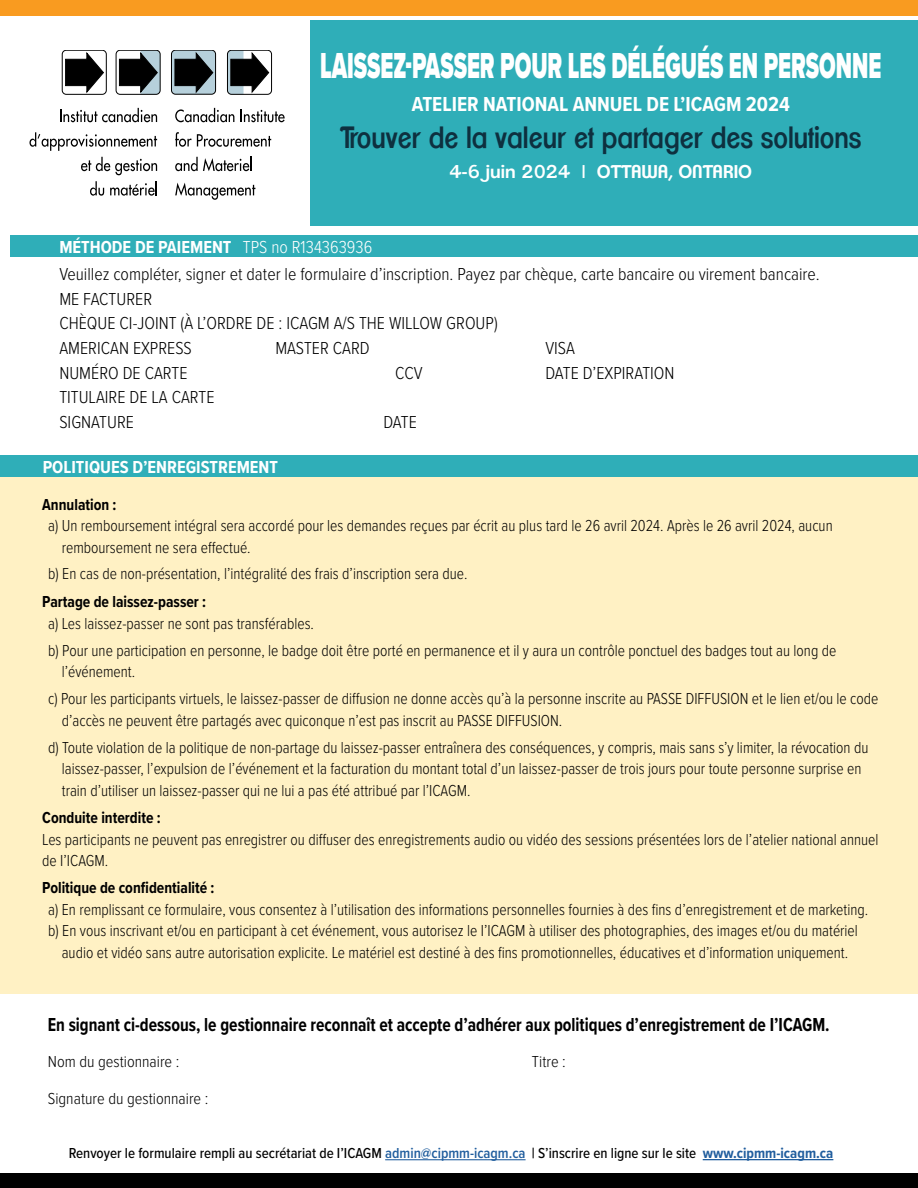
<style>
.page{position:relative;width:918px;height:1188px;background:#fff}
.page>*{position:absolute;margin:0;border:0;box-sizing:border-box;transform-origin:0 0}
.t1{font:900 37.5px "Proxima Nova";color:#fff;scale:.58 1}
.t2{font:600 30px "Clemente P Dak";color:#0e303f;scale:.81 1}
.t3{font:700 21px "Proxima Nova Cond";color:#fff}
.t4{font:700 19.5px "Proxima Nova Cond";color:#000;scale:.9 1}
.t5{font:300 18px/24.6px "Proxima Nova Cond";color:#000}
.t6{font:700 18px "Proxima Nova Cond";color:#fff}
.t7{font:600 18px "Clemente P Dak";color:#fff}
.t8{font:300 16.5px/21.6px "Proxima Nova Cond";color:#000;scale:.95 1}
.t9{font:700 16.5px "Proxima Nova Cond";color:#000;scale:.95 1}
.t10{font:300 16.5px "Proxima Nova Cond";color:#000}
.t11{font:500 15px "Proxima Nova Cond";color:#000}
.s1{font-weight:700;color:#fff}
.s2{color:#fff}
.s3{font-weight:600;color:#215e9e}
.s4{font-weight:600}
.s5{font-weight:700;color:#215e9e}
</style>
<div class="page">
<div style="left:0;top:466px;width:918px;height:528px;background:#fff1c4"></div>
<div style="left:0;top:456px;width:918px;height:21px;background:#2faeb8"></div>
<hr style="left:385px;top:1159px;width:141px;height:1px;background:#215e9e">
<hr style="left:703px;top:1159px;width:130px;height:1px;background:#215e9e">
<div style="left:310px;top:20px;width:608px;height:206px;background:#2faeb8"></div>
<div style="left:0;top:0;width:918px;height:16px;background:#f99b20"></div>
<div style="left:0;top:1173px;width:918px;height:15px;background:#000"></div>
<div style="left:11px;top:235px;width:907px;height:21px;background:#2faeb8"></div>
<svg style="left:175px;top:108px;width:59px;height:14px"></svg>
<svg style="left:241px;top:110px;width:44px;height:12px"></svg>
<svg style="left:175px;top:132px;width:96px;height:15px"></svg>
<svg style="left:175px;top:157px;width:77px;height:14px"></svg>
<svg style="left:175px;top:183px;width:80px;height:17px"></svg>
<div style="left:116px;top:50px;width:44px;height:44px;background:linear-gradient(to bottom,#f7f7f7,#f4f4f4);border-radius:4px"></div>
<div style="left:62px;top:50px;width:44px;height:44px;background:linear-gradient(to right,#fcfcfc,#f6f6f6);border-radius:4px"></div>
<div style="left:62px;top:50px;width:44px;height:44px;border:1px solid #000;border-radius:4px"></div>
<svg style="left:66px;top:53px;width:37px;height:39px"></svg>
<div style="left:116px;top:50px;width:44px;height:44px;border:1px solid #000;border-radius:4px"></div>
<svg style="left:119px;top:50px;width:41px;height:44px"></svg>
<div style="left:227px;top:50px;width:45px;height:44px;border:1px solid #000;border-radius:4px"></div>
<svg style="left:227px;top:50px;width:42px;height:44px"></svg>
<svg style="left:171px;top:50px;width:45px;height:44px"></svg>
<div style="left:171px;top:50px;width:45px;height:44px;border:1px solid #000;border-radius:4px"></div>
<svg style="left:175px;top:53px;width:38px;height:39px"></svg>
<svg style="left:60px;top:108px;width:97px;height:14px"></svg>
<svg style="left:29px;top:132px;width:128px;height:19px"></svg>
<svg style="left:81px;top:157px;width:76px;height:18px"></svg>
<svg style="left:90px;top:181px;width:14px;height:15px"></svg>
<svg style="left:110px;top:181px;width:47px;height:15px"></svg>
<h1 class="t1" style="left:320px;top:38px;width:969px">LAISSEZ-PASSER POUR LES DÉLÉGUÉS EN PERSONNE</h1>
<p class="t3" style="left:412px;top:89px;width:380px">ATELIER NATIONAL ANNUEL DE L’ICAGM 2024</p>
<h2 class="t2" style="left:340px;top:120px;width:645px">Trouver de la valeur et partager des solutions</h2>
<p class="t7" style="left:449px;top:161px;width:304px">4-6 juin 2024 | OTTAWA, ONTARIO</p>
<p class="t5" style="left:59px;top:232px;width:762px;line-height:27.6px"><span class="s1">MÉTHODE DE PAIEMENT</span> <span class="s2">TPS no R134363936<br></span>Veuillez compléter, signer et dater le formulaire d’inscription. Payez par chèque, carte bancaire ou virement bancaire.</p>
<p class="t5" style="left:59px;top:286px;width:440px">ME FACTURER<br>CHÈQUE CI-JOINT (À L’ORDRE DE : ICAGM A/S THE WILLOW GROUP)<br>AMERICAN EXPRESS</p>
<p class="t5" style="left:275px;top:335px;width:96px">MASTER CARD</p>
<p class="t5" style="left:545px;top:335px;width:31px">VISA</p>
<p class="t5" style="left:59px;top:359px;width:130px">NUMÉRO DE CARTE</p>
<p class="t5" style="left:395px;top:359px;width:29px">CCV</p>
<p class="t5" style="left:545px;top:359px;width:131px">DATE D’EXPIRATION</p>
<p class="t5" style="left:59px;top:384px;width:157px">TITULAIRE DE LA CARTE<br>SIGNATURE</p>
<p class="t5" style="left:383px;top:409px;width:35px">DATE</p>
<p class="t6" style="left:43px;top:454px;width:237px">POLITIQUES D’ENREGISTREMENT</p>
<p class="t9" style="left:42px;top:492px;width:80px">Annulation :</p>
<p class="t8" style="left:62px;top:514px;width:813px;text-indent:-13px">a) Un remboursement intégral sera accordé pour les demandes reçues par écrit au plus tard le 26 avril 2024. Après le 26 avril 2024, aucun remboursement ne sera effectué.</p>
<p class="t8" style="left:48px;top:562px;width:443px">b) En cas de non-présentation, l’intégralité des frais d’inscription sera due.</p>
<p class="t9" style="left:42px;top:589px;width:174px">Partage de laissez-passer :</p>
<p class="t8" style="left:48px;top:609px;width:831px;line-height:27px">a) Les laissez-passer ne sont pas transférables.<br>b) Pour une participation en personne, le badge doit être porté en permanence et il y aura un contrôle ponctuel des badges tout au long de</p>
<p class="t8" style="left:48px;top:657px;width:875px;line-height:27px;text-indent:13px">l’événement.<br>c) Pour les participants virtuels, le laissez-passer de diffusion ne donne accès qu’à la personne inscrite au PASSE DIFFUSION et le lien et/ou le code</p>
<p class="t8" style="left:48px;top:706px;width:865px;line-height:27px;text-indent:13px">d’accès ne peuvent être partagés avec quiconque n’est pas inscrit au PASSE DIFFUSION.<br>d) Toute violation de la politique de non-partage du laissez-passer entraînera des conséquences, y compris, mais sans s’y limiter, la révocation du</p>
<p class="t8" style="left:62px;top:757px;width:843px">laissez-passer, l’expulsion de l’événement et la facturation du montant total d’un laissez-passer de trois jours pour toute personne surprise en train d’utiliser un laissez-passer qui ne lui a pas été attribué par l’ICAGM.</p>
<p class="t9" style="left:42px;top:805px;width:126px">Conduite interdite :</p>
<p class="t8" style="left:42px;top:828px;width:882px">Les participants ne peuvent pas enregistrer ou diffuser des enregistrements audio ou vidéo des sessions présentées lors de l’atelier national annuel de I’ICAGM.</p>
<p class="t9" style="left:42px;top:876px;width:183px">Politique de confidentialité :</p>
<p class="t8" style="left:48px;top:898px;width:865px">a) En remplissant ce formulaire, vous consentez à l’utilisation des informations personnelles fournies à des fins d’enregistrement et de marketing.</p>
<p class="t8" style="left:48px;top:919px;width:854px">b) En vous inscrivant et/ou en participant à cet événement, vous autorisez le I’ICAGM à utiliser des photographies, des images et/ou du matériel</p>
<p class="t8" style="left:62px;top:941px;width:829px">audio et vidéo sans autre autorisation explicite. Le matériel est destiné à des fins promotionnelles, éducatives et d’information uniquement.</p>
<p class="t4" style="left:48px;top:1010px;width:870px">En signant ci-dessous, le gestionnaire reconnaît et accepte d’adhérer aux politiques d’enregistrement de I’ICAGM.</p>
<p class="t10" style="left:48px;top:1050px;width:133px">Nom du gestionnaire :</p>
<p class="t10" style="left:532px;top:1050px;width:35px">Titre :</p>
<p class="t10" style="left:48px;top:1086px;width:162px">Signature du gestionnaire :</p>
<p class="t11" style="left:69px;top:1141px;width:766px">Renvoyer le formulaire rempli au secrétariat de I’ICAGM <span class="s3">admin@cipmm-icagm.ca</span> <span class="s4">|</span> S’inscrire en ligne sur le site <span class="s5">www.cipmm-icagm.ca</span></p>
</div>
